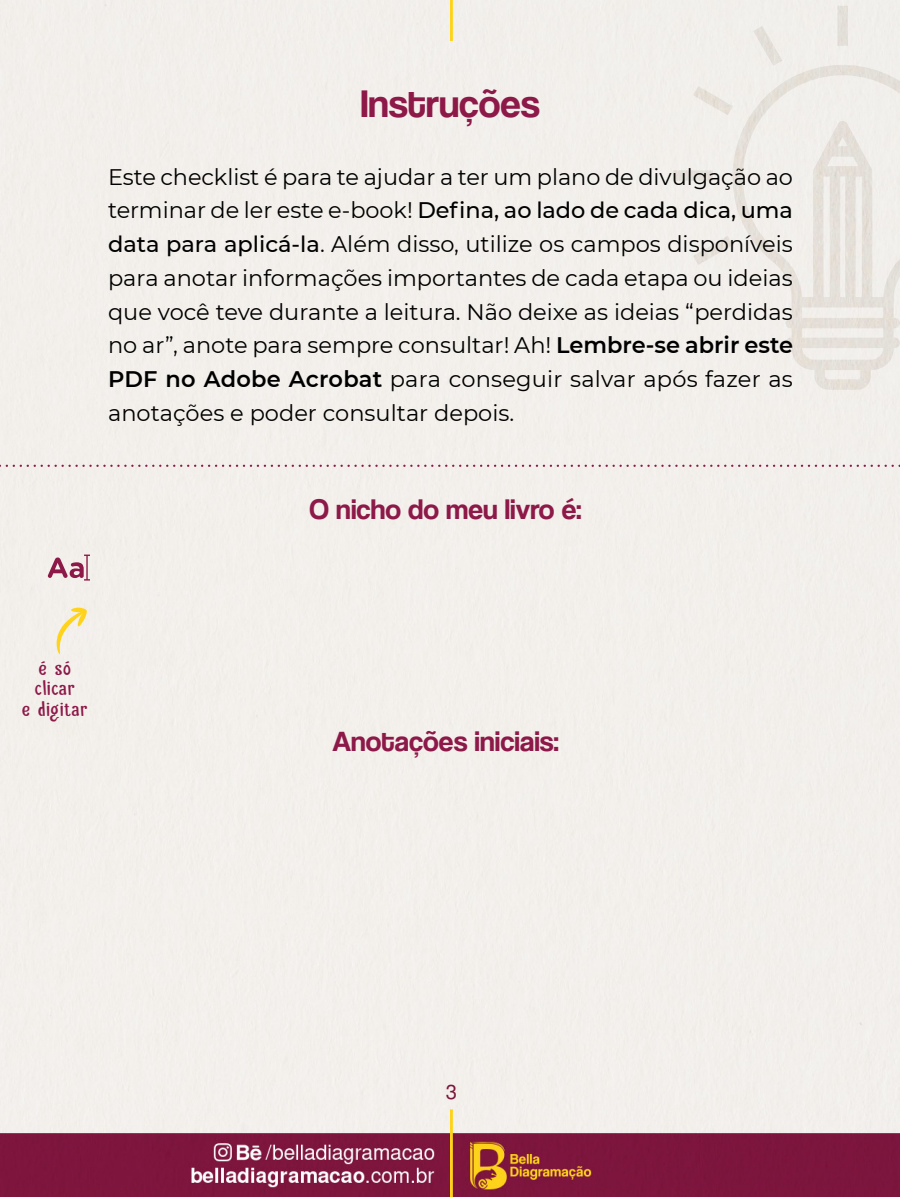
<style>
.page{position:relative;width:900px;height:1197px;background:#f3efeb}
.page>*{position:absolute;margin:0;border:0;box-sizing:border-box;transform-origin:0 0}
.t1{font:40.5px "Coolvetica Rg";color:#8d1949}
.t2{font:29.25px "Coolvetica Rg";color:#8d1949}
.t3{font:24.75px/20.2px "Palitoon";color:#8d1949;text-align:center}
.t4{font:22.5px/33.8px "Montserrat";color:#000;text-align:justify}
.t5{font:20.25px "Nimbus San L";color:#7d163d}
.s1{font-weight:500}
.s2{font-weight:600}
</style>
<div class="page">
<svg style="left:673px;top:170px;width:40px;height:11px"></svg>
<svg style="left:693px;top:236px;width:40px;height:29px"></svg>
<svg style="left:838px;top:6px;width:10px;height:40px"></svg>
<svg style="left:753px;top:26px;width:29px;height:39px"></svg>
<svg style="left:693px;top:86px;width:40px;height:29px"></svg>
<svg style="left:733px;top:65px;width:167px;height:325px;background:#edeae5"></svg>
<svg style="left:0;top:465px;width:900px;height:2px;background:#d7b7c0"></svg>
<svg style="left:48px;top:555px;width:42px;height:26px"></svg>
<svg style="left:57px;top:608px;width:30px;height:46px"></svg>
<h1 class="t1" style="left:361px;top:80px;width:181px">Instruções</h1>
<p class="t4" style="left:108px;top:159px;width:687px">Este checklist é para te ajudar a ter um plano de divulgação ao terminar de ler este e-book! <span class="s1">Defina, ao lado de cada dica, uma data para aplicá-la</span>. Além disso, utilize os campos disponíveis para anotar informações importantes de cada etapa ou ideias que você teve durante a leitura. Não deixe as ideias “perdidas no ar”, anote para sempre consultar! Ah! <span class="s2">Lembre-se abrir este PDF no Adobe Acrobat</span> para conseguir salvar após fazer as anotações e poder consultar depois.</p>
<h2 class="t2" style="left:310px;top:492px;width:273px">O nicho do meu livro é:</h2>
<p class="t3" style="left:22px;top:658px;width:68px">é só clicar<br>e digitar</p>
<h2 class="t2" style="left:332px;top:724px;width:228px">Anotações iniciais:</h2>
<p class="t5" style="left:446px;top:1077px;width:13px">3</p>
</div>
